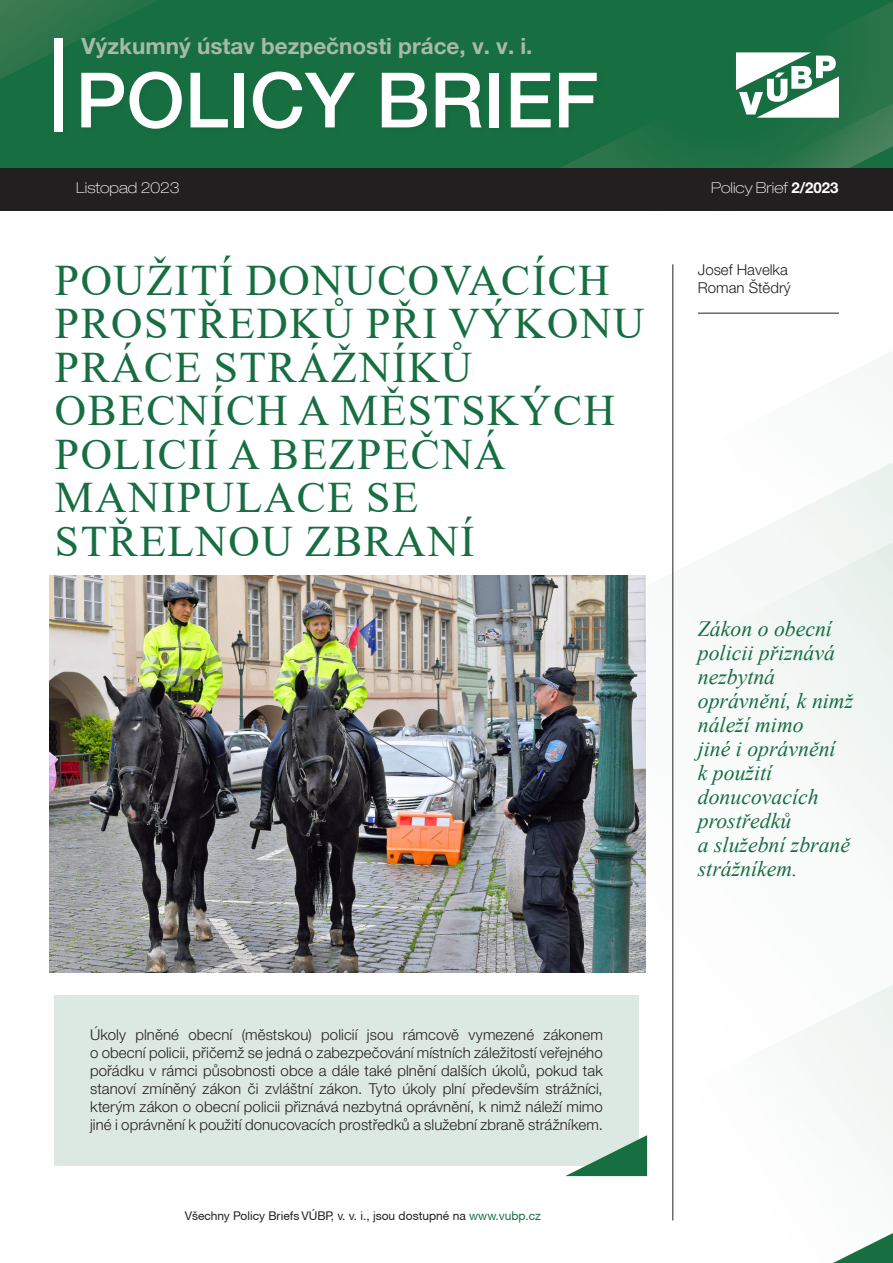
<style>
.page{position:relative;width:893px;height:1263px;background:#fff}
.page>*{position:absolute;margin:0;border:0;box-sizing:border-box;transform-origin:0 0}
.t1{font:500 76.5px "Helvetica Neue LT Pro";color:#fff}
.t2{font:43.5px/43.5px "Times New Roman";letter-spacing:.035em;color:#166e41}
.t3{font:700 22.5px "Helvetica Neue LT Pro";color:#a8baa7}
.t4{font:italic 21.75px/24px "Times New Roman";color:#166e41}
.t5{font:300 15px/18px "Helvetica Neue LT Pro";color:#231f20;text-align:justify}
.t6{font:100 expanded 15px "Helvetica Neue LT Pro";color:#fff}
.t7{font:12px "Helvetica Neue CE";color:#231f20}
.s1{font-weight:700;font-stretch:normal}
.s2{color:#166e41}
</style>
<div class="page">
<div style="left:0;top:0;width:893px;height:170px;background:#166e41"></div>
<svg style="left:467px;top:131px;width:426px;height:80px"></svg>
<svg style="left:710px;top:312px;width:183px;height:388px;fill:#f6f9f8"></svg>
<svg style="left:788px;top:700px;width:105px;height:473px"></svg>
<svg style="left:0;top:0;width:157px;height:79px"></svg>
<div style="left:0;top:168px;width:893px;height:42px;background:#231f20"></div>
<svg style="left:736px;top:2px;width:157px;height:166px"></svg>
<div style="left:80px;top:71px;width:524px;height:65px;background:#166d40"></div>
<hr style="left:698px;top:313px;width:141px;height:1px;background:#231f20">
<div style="left:53px;top:37px;width:17px;height:102px;background:#231f20;opacity:.05"></div>
<div style="left:54px;top:38px;width:9px;height:94px;background:#fff"></div>
<div style="left:54px;top:995px;width:585px;height:170px;background:#dce9e2"></div>
<svg style="left:565px;top:1135px;width:83px;height:41px"></svg>
<hr style="left:672px;top:264px;width:1px;height:956px;background:#231f20">
<svg style="left:833px;top:1233px;width:60px;height:30px"></svg>
<img style="left:50px;top:576px;width:595px;height:397px">
<p class="t3" style="left:82px;top:32px;width:452px">Výzkumný ústav bezpečnosti práce, v. v. i.</p>
<p class="t1" style="left:76px;top:55px;width:524px">POLICY BRIEF</p>
<p class="t6" style="left:76px;top:179px;width:105px">Listopad 2023</p>
<p class="t6" style="left:711px;top:179px;width:129px">Policy Brief <span class="s1">2/2023</span></p>
<p class="t2" style="left:55px;top:257px;width:591px">POUŽITÍ DONUCOVACÍCH<br>PROSTŘEDKŮ PŘI VÝKONU<br>PRÁCE STRÁŽNÍKŮ<br>OBECNÍCH A MĚSTSKÝCH<br>POLICIÍ A BEZPEČNÁ<br>MANIPULACE SE<br>STŘELNOU ZBRANÍ</p>
<p class="t5" style="left:698px;top:260px;width:92px">Josef Havelka</p>
<p class="t5" style="left:698px;top:278px;width:94px">Roman Štědrý</p>
<p class="t4" style="left:698px;top:616px;width:157px">Zákon o obecní policii přiznává nezbytná oprávnění, k nimž náleží mimo<br>jiné i oprávnění<br>k použití donucovacích prostředků<br>a služební zbraně strážníkem.</p>
<p class="t5" style="left:90px;top:1026px;width:514px">Úkoly plněné obecní (městskou) policií jsou rámcově vymezené zákonem o obecní policii, přičemž se jedná o zabezpečování místních záležitostí veřejného pořádku v rámci působnosti obce a dále také plnění dalších úkolů, pokud tak stanoví zmíněný zákon či zvláštní zákon. Tyto úkoly plní především strážníci, kterým zákon o obecní policii přiznává nezbytná oprávnění, k nimž náleží mimo jiné i oprávnění k použití donucovacích prostředků a služební zbraně strážníkem.</p>
<p class="t7" style="left:185px;top:1208px;width:358px">Všechny Policy Briefs VÚBP, v. v. i., jsou dostupné na <span class="s2">www.vubp.cz</span></p>
</div>
